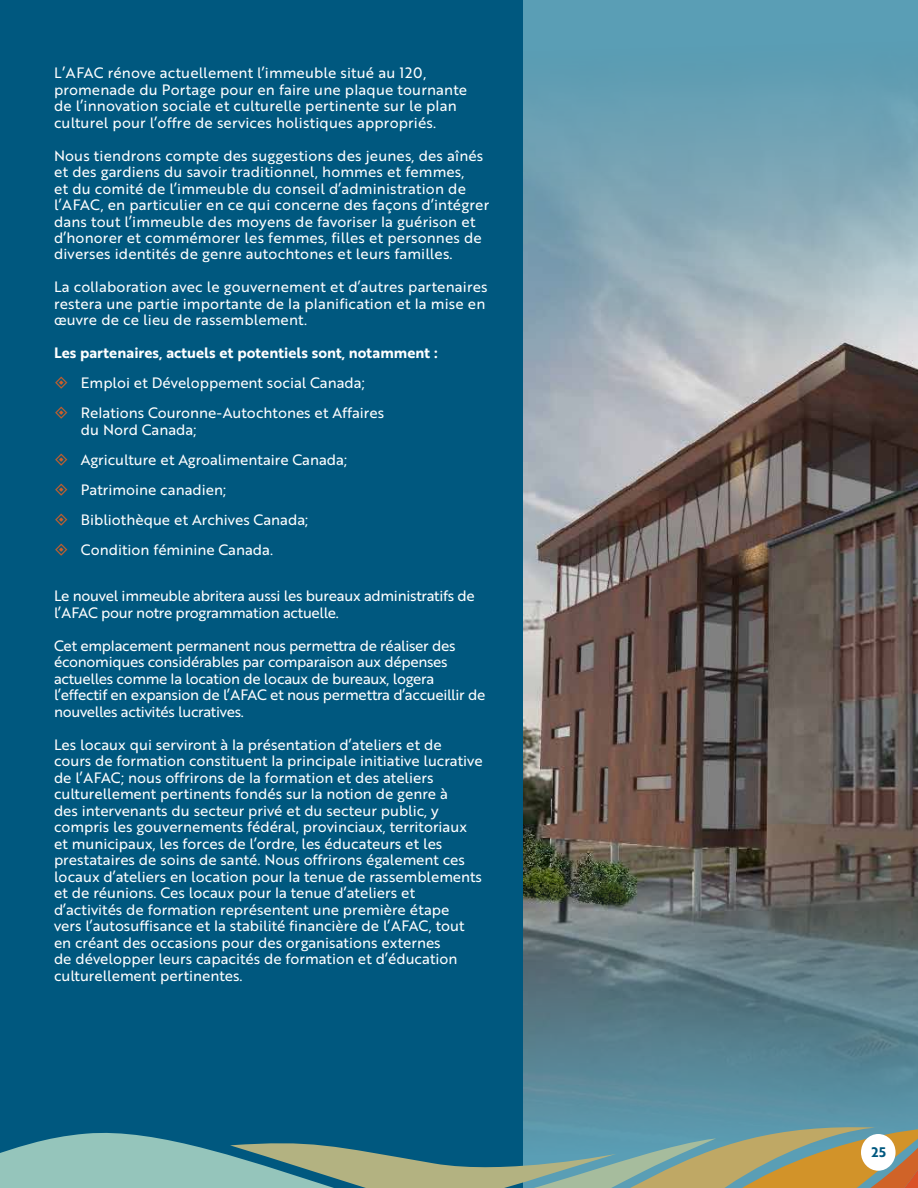
<style>
.page{position:relative;width:918px;height:1188px;background:#fff}
.page>*{position:absolute;margin:0;border:0;box-sizing:border-box;transform-origin:0 0}
.t1{font:14.7px/16.5px "Brother 1816 Regular";color:#fff}
.t2{font:14.7px/16.5px "Brother 1816 Regular";letter-spacing:-.02em;color:#fff}
.t3{font:14.7px "Brother 1816 Bold";color:#fff}
.t4{font:13.5px "Brother 1816 Bold";color:#00587f}
</style>
<div class="page">
<div style="left:0;top:0;width:523px;height:1188px;background:#00587f"></div>
<img style="left:523px;top:393px;width:395px;height:448px">
<svg style="left:523px;top:0;width:395px;height:393px;background:#81a6b5"></svg>
<svg style="left:523px;top:841px;width:395px;height:287px;background:#5d767c"></svg>
<div style="left:523px;top:1121px;width:352px;height:7px;background:#5b97ab"></div>
<svg style="left:0;top:1128px;width:918px;height:60px"></svg>
<div style="left:861px;top:1134px;width:35px;height:37px;background:#fff;border-radius:50%"></div>
<p class="t1" style="left:54px;top:64px;width:415px">L’AFAC rénove actuellement l’immeuble situé au 120, promenade du Portage pour en faire une plaque tournante de l’innovation sociale et culturelle pertinente sur le plan culturel pour l’offre de services holistiques appropriés.</p>
<p class="t1" style="left:54px;top:146px;width:437px">Nous tiendrons compte des suggestions des jeunes, des aînés et des gardiens du savoir traditionnel, hommes et femmes,<br>et du comité de l’immeuble du conseil d’administration de l’AFAC, en particulier en ce qui concerne des façons d’intégrer dans tout l’immeuble des moyens de favoriser la guérison et d’honorer et commémorer les femmes, filles et personnes de diverses identités de genre autochtones et leurs familles.</p>
<p class="t1" style="left:54px;top:278px;width:435px">La collaboration avec le gouvernement et d’autres partenaires restera une partie importante de la planification et la mise en œuvre de ce lieu de rassemblement.</p>
<p class="t3" style="left:54px;top:342px;width:385px">Les partenaires, actuels et potentiels sont, notamment :</p>
<p class="t1" style="left:81px;top:368px;width:305px;line-height:30px">Emploi et Développement social Canada;<br>Relations Couronne-Autochtones et Affaires</p>
<p class="t1" style="left:81px;top:414px;width:268px;line-height:30px">du Nord Canada;<br>Agriculture et Agroalimentaire Canada;<br>Patrimoine canadien;<br>Bibliothèque et Archives Canada;<br>Condition féminine Canada.</p>
<p class="t2" style="left:54px;top:587px;width:422px">Le nouvel immeuble abritera aussi les bureaux administratifs de l’AFAC pour notre programmation actuelle.</p>
<p class="t2" style="left:54px;top:637px;width:433px">Cet emplacement permanent nous permettra de réaliser des économiques considérables par comparaison aux dépenses actuelles comme la location de locaux de bureaux, logera l’effectif en expansion de l’AFAC et nous permettra d’accueillir de nouvelles activités lucratives.</p>
<p class="t1" style="left:54px;top:736px;width:430px">Les locaux qui serviront à la présentation d’ateliers et de<br>cours de formation constituent la principale initiative lucrative de l’AFAC; nous offrirons de la formation et des ateliers culturellement pertinents fondés sur la notion de genre à<br>des intervenants du secteur privé et du secteur public, y compris les gouvernements fédéral, provinciaux, territoriaux et municipaux, les forces de l’ordre, les éducateurs et les prestataires de soins de santé. Nous offrirons également ces locaux d’ateliers en location pour la tenue de rassemblements et de réunions. Ces locaux pour la tenue d’ateliers et d’activités de formation représentent une première étape<br>vers l’autosuffisance et la stabilité financière de l’AFAC, tout en créant des occasions pour des organisations externes<br>de développer leurs capacités de formation et d’éducation culturellement pertinentes.</p>
<p class="t4" style="left:872px;top:1142px;width:16px">25</p>
</div>
